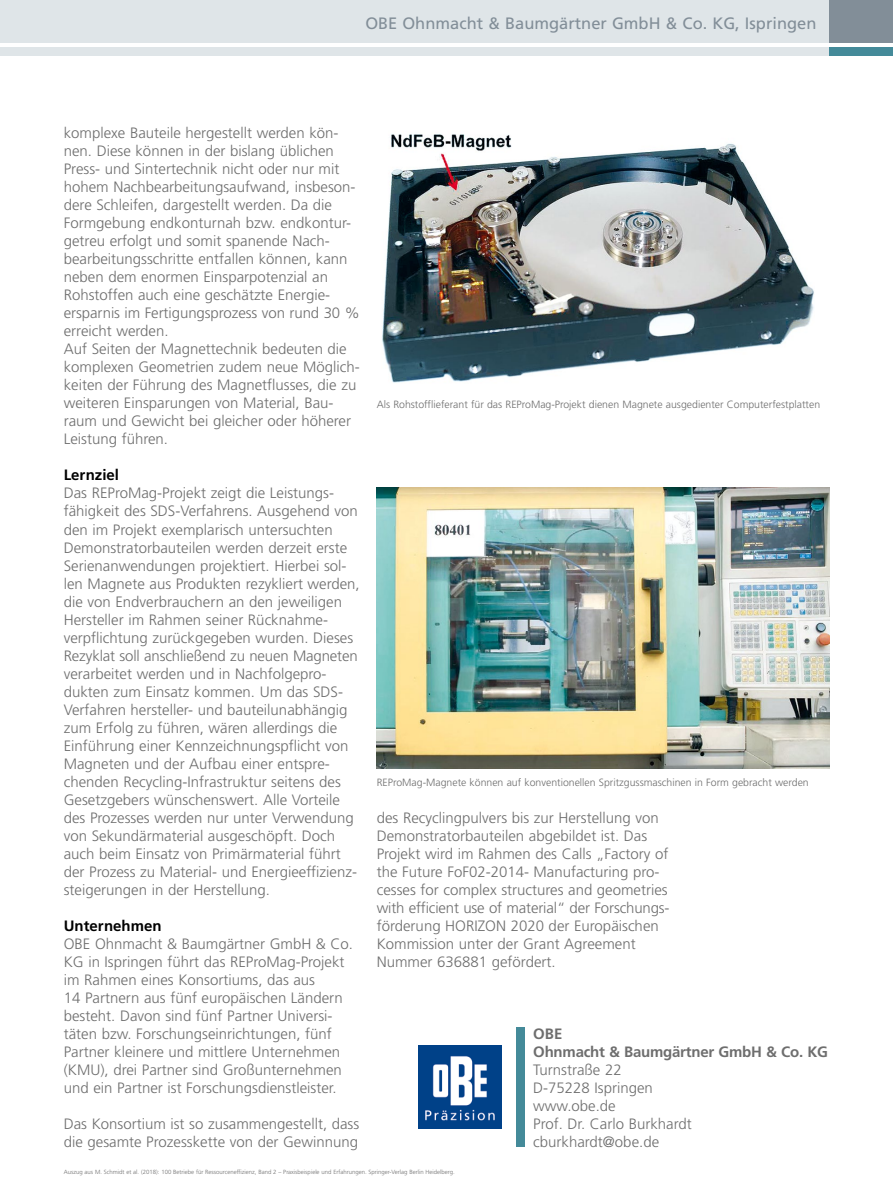
<style>
.page{position:relative;width:893px;height:1187px;background:#fff}
.page>*{position:absolute;margin:0;border:0;box-sizing:border-box;transform-origin:0 0}
.Firmenname_oben_rech{font:16.5px "Frutiger LT Std";color:#828e98}
.Fließtext_100{font:300 15px/18px "Frutiger LT Std";color:#6e6e6e}
.Fließtext_100-2{font:700 15px "Frutiger LT Std";letter-spacing:-.015em;color:#6e6e6e}
.Zwischenhead_100{font:700 15px "Frutiger LT Std";color:#000}
.Bildunterschriften_1{font:300 10.5px "Frutiger LT Std";color:#6e6e6e}
.t1{font:300 6px "Frutiger LT Std";color:#6e6e6e}
</style>
<div class="page">
<img style="left:419px;top:1045px;width:83px;height:83px">
<div style="left:0;top:0;width:829px;height:43px;background:#dfe5e8"></div>
<div style="left:0;top:47px;width:829px;height:8px;background:#dfe5e8"></div>
<div style="left:829px;top:0;width:64px;height:43px;background:#828e98"></div>
<div style="left:829px;top:47px;width:64px;height:8px;background:#448a99"></div>
<div style="left:516px;top:1027px;width:9px;height:119px;background:#448a99"></div>
<img style="left:377px;top:488px;width:452px;height:280px">
<img style="left:382px;top:134px;width:432px;height:249px">
<p class="Firmenname_oben_rech" style="left:365px;top:14px;width:453px">OBE Ohnmacht &amp; Baumgärtner GmbH &amp; Co. KG, Ispringen</p>
<p class="Fließtext_100" style="left:64px;top:124px;width:297px">komplexe Bauteile hergestellt werden kön&shy;nen. Diese können in der bislang üblichen Press- und Sintertechnik nicht oder nur mit hohem Nachbearbeitungsaufwand, insbeson&shy;dere Schleifen, dargestellt werden. Da die Formgebung endkonturnah bzw. endkontur&shy;getreu erfolgt und somit spanende Nach&shy;bearbeitungsschritte entfallen können, kann neben dem enormen Einsparpotenzial an Rohstoffen auch eine geschätzte Energie&shy;ersparnis im Fertigungsprozess von rund 30 % erreicht werden.</p>
<p class="Fließtext_100" style="left:64px;top:340px;width:297px">Auf Seiten der Magnettechnik bedeuten die komplexen Geometrien zudem neue Möglich&shy;keiten der Führung des Magnetflusses, die zu weiteren Einsparungen von Material, Bau&shy;raum und Gewicht bei gleicher oder höherer Leistung führen.</p>
<p class="Zwischenhead_100" style="left:64px;top:466px;width:57px">Lernziel</p>
<p class="Fließtext_100" style="left:64px;top:484px;width:297px">Das REProMag-Projekt zeigt die Leistungs&shy;fähigkeit des SDS-Verfahrens. Ausgehend von den im Projekt exemplarisch untersuchten Demonstratorbauteilen werden derzeit erste Serienanwendungen projektiert. Hierbei sol&shy;len Magnete aus Produkten rezykliert werden, die von Endverbrauchern an den jeweiligen Hersteller im Rahmen seiner Rücknahme&shy;verpflichtung zurückgegeben wurden. Dieses Rezyklat soll anschließend zu neuen Magneten verarbeitet werden und in Nachfolgepro&shy;dukten zum Einsatz kommen. Um das SDS-Verfahren hersteller- und bauteilunabhängig zum Erfolg zu führen, wären allerdings die Einführung einer Kennzeichnungspflicht von Magneten und der Aufbau einer entspre&shy;chenden Recycling-Infrastruktur seitens des Gesetzgebers wünschenswert. Alle Vorteile des Prozesses werden nur unter Verwendung von Sekundärmaterial ausgeschöpft. Doch auch beim Einsatz von Primärmaterial führt der Prozess zu Material- und Energieeffizienz&shy;steigerungen in der Herstellung.</p>
<p class="Zwischenhead_100" style="left:64px;top:916px;width:99px">Unternehmen</p>
<p class="Fließtext_100" style="left:64px;top:934px;width:291px">OBE Ohnmacht &amp; Baumgärtner GmbH &amp; Co.<br>KG in Ispringen führt das REProMag-Projekt im Rahmen eines Konsortiums, das aus<br>14 Partnern aus fünf europäischen Ländern besteht. Davon sind fünf Partner Universi&shy;täten bzw. Forschungseinrichtungen, fünf Partner kleinere und mittlere Unternehmen (KMU), drei Partner sind Großunternehmen und ein Partner ist Forschungsdienstleister.</p>
<p class="Fließtext_100" style="left:64px;top:1114px;width:297px">Das Konsortium ist so zusammengestellt, dass die gesamte Prozesskette von der Gewinnung</p>
<p class="Bildunterschriften_1" style="left:377px;top:398px;width:445px">Als Rohstofflieferant für das REProMag-Projekt dienen Magnete ausgedienter Computerfestplatten</p>
<p class="Bildunterschriften_1" style="left:377px;top:776px;width:433px">REProMag-Magnete können auf konventionellen Spritzgussmaschinen in Form gebracht werden</p>
<p class="Fließtext_100" style="left:377px;top:808px;width:294px">des Recyclingpulvers bis zur Herstellung von Demonstratorbauteilen abgebildet ist. Das Projekt wird im Rahmen des Calls „Factory of the Future FoF02-2014- Manufacturing pro&shy;cesses for complex structures and geometries with efficient use of material“ der Forschungs&shy;förderung HORIZON 2020 der Europäischen Kommission unter der Grant Agreement Nummer 636881 gefördert.</p>
<p class="Fließtext_100-2" style="left:533px;top:1024px;width:31px">OBE</p>
<p class="Fließtext_100-2" style="left:533px;top:1042px;width:296px">Ohnmacht &amp; Baumgärtner GmbH &amp; Co. KG</p>
<p class="Fließtext_100" style="left:533px;top:1060px;width:90px">Turnstraße 22</p>
<p class="Fließtext_100" style="left:533px;top:1078px;width:121px">D-75228 Ispringen</p>
<p class="Fließtext_100" style="left:533px;top:1096px;width:84px">www.obe.de</p>
<p class="Fließtext_100" style="left:533px;top:1114px;width:160px">Prof. Dr. Carlo Burkhardt</p>
<p class="Fließtext_100" style="left:533px;top:1132px;width:127px">cburkhardt@obe.de</p>
<p class="t1" style="left:64px;top:1168px;width:393px">Auszug aus M. Schmidt et al. (2018): 100 Betriebe für Ressourceneffizienz, Band 2 – Praxisbeispiele und Erfahrungen. Springer-Verlag Berlin Heidelberg.</p>
</div>
